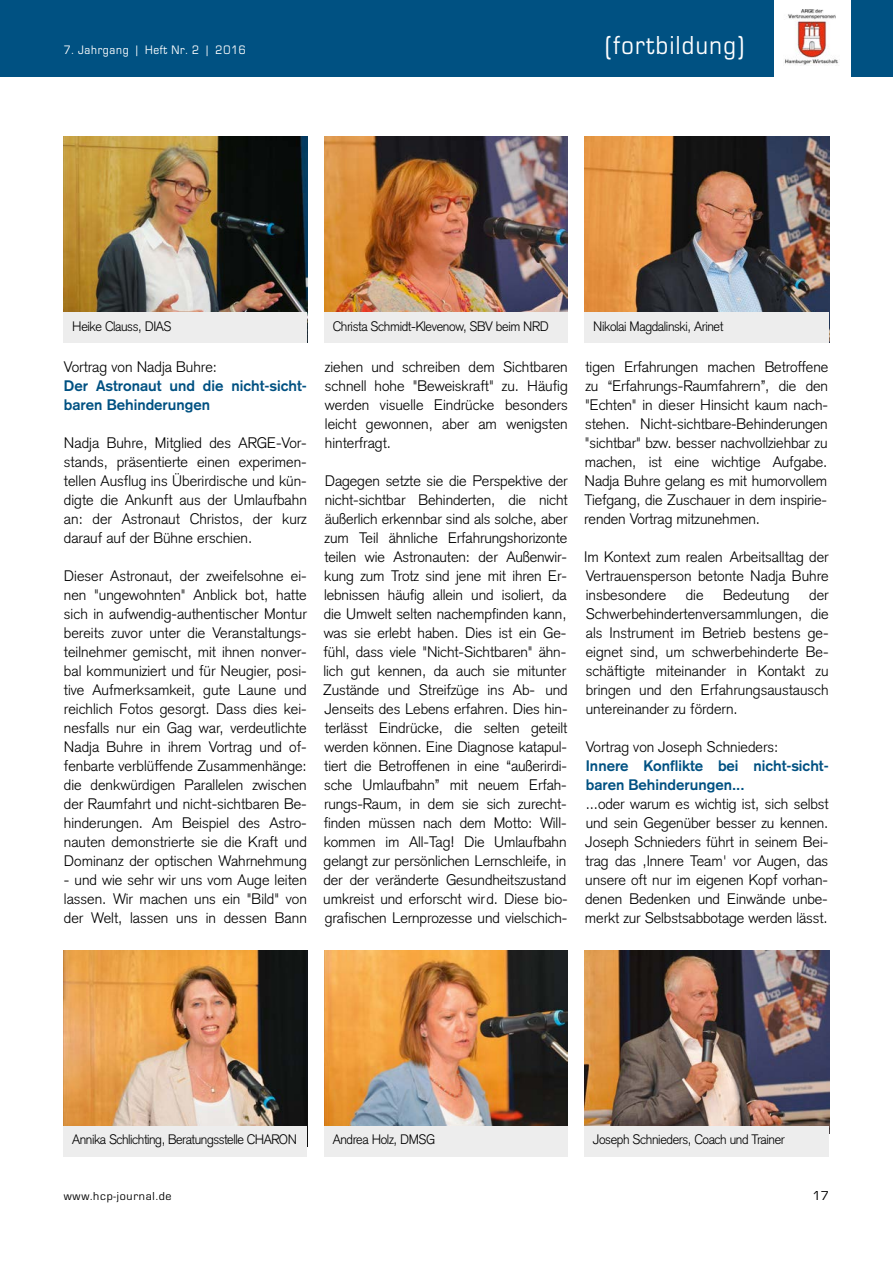
<style>
.page{position:relative;width:893px;height:1263px;background:#fff}
.page>*{position:absolute;margin:0;border:0;box-sizing:border-box;transform-origin:0 0}
.t1{font:27px "Eurostile";letter-spacing:.06em;color:#fff;scale:.9 1}
.t2{font:300 15px/19px "Akzidenz Grotesk";color:#000;text-align:justify}
.t3{font:700 15px/18.9px "Akzidenz Grotesk";color:#005182}
.t4{font:300 13.5px "Akzidenz Grotesk";letter-spacing:-.03em;color:#000}
.t5{font:13.5px "Eurostile";color:#000}
.t6{font:12.75px "Eurostile";letter-spacing:.06em;color:#fff;scale:.9 1}
.t7{font:12px "Eurostile";letter-spacing:.06em;color:#000}
</style>
<div class="page">
<div style="left:0;top:0;width:893px;height:77px;background:#005182"></div>
<div style="left:774px;top:0;width:76px;height:78px;background:#fff"></div>
<img style="left:64px;top:950px;width:243px;height:176px">
<img style="left:585px;top:950px;width:244px;height:176px">
<img style="left:324px;top:950px;width:244px;height:176px">
<img style="left:64px;top:136px;width:243px;height:176px">
<img style="left:585px;top:136px;width:244px;height:176px">
<img style="left:324px;top:136px;width:244px;height:176px">
<div style="left:585px;top:1126px;width:244px;height:31px;background:#ededed"></div>
<div style="left:585px;top:312px;width:244px;height:31px;background:#ededed"></div>
<div style="left:324px;top:1126px;width:244px;height:31px;background:#ededed"></div>
<div style="left:324px;top:312px;width:244px;height:31px;background:#ededed"></div>
<div style="left:64px;top:1126px;width:243px;height:31px;background:#ededed"></div>
<div style="left:64px;top:312px;width:243px;height:31px;background:#ededed"></div>
<img style="left:784px;top:9px;width:55px;height:56px">
<p class="t6" style="left:64px;top:43px;width:204px">7. Jahrgang | heft nr. 2 | 2016</p>
<h1 class="t1" style="left:605px;top:31px;width:156px">(fortbildung)</h1>
<p class="t4" style="left:72px;top:318px;width:101px">Heike Clauss, DIAS</p>
<p class="t2" style="left:64px;top:358px;width:155px">Vortrag von Nadja Buhre:</p>
<p class="t3" style="left:64px;top:376px;width:244px">Der Astronaut und die nicht-sicht&shy;baren Behinderungen</p>
<p class="t2" style="left:64px;top:433px;width:244px">Nadja Buhre, Mitglied des ARGE-Vor&shy;stands, präsentierte einen experimen&shy;tellen Ausflug ins Überirdische und kün&shy;digte die Ankunft aus der Umlaufbahn an: der Astronaut Christos, der kurz darauf auf der Bühne erschien.</p>
<p class="t2" style="left:64px;top:566px;width:244px">Dieser Astronaut, der zweifelsohne ei&shy;nen "ungewohnten" Anblick bot, hatte sich in aufwendig-authentischer Montur bereits zuvor unter die Veranstaltungs&shy;teilnehmer gemischt, mit ihnen nonver&shy;bal kommuniziert und für Neugier, posi&shy;tive Aufmerksamkeit, gute Laune und reichlich Fotos gesorgt. Dass dies kei&shy;nesfalls nur ein Gag war, verdeutlichte Nadja Buhre in ihrem Vortrag und of&shy;fenbarte verblüffende Zusammenhänge: die denkwürdigen Parallelen zwischen der Raumfahrt und nicht-sichtbaren Be&shy;hinderungen. Am Beispiel des Astro&shy;nauten demonstrierte sie die Kraft und Dominanz der optischen Wahrnehmung</p>
<p class="t2" style="left:64px;top:870px;width:244px">- und wie sehr wir uns vom Auge leiten lassen. Wir machen uns ein "Bild" von der Welt, lassen uns in dessen Bann</p>
<p class="t4" style="left:333px;top:318px;width:217px">Christa Schmidt-Klevenow, SBV beim NRD</p>
<p class="t2" style="left:325px;top:358px;width:244px">ziehen und schreiben dem Sichtbaren schnell hohe "Beweiskraft" zu. Häufig werden visuelle Eindrücke besonders leicht gewonnen, aber am wenigsten hinterfragt.</p>
<p class="t2" style="left:323px;top:471px;width:246px">Dagegen setzte sie die Perspektive der nicht-sichtbar Behinderten, die nicht äußerlich erkennbar sind als solche, aber zum Teil ähnliche Erfahrungshorizonte teilen wie Astronauten: der Außenwir&shy;kung zum Trotz sind jene mit ihren Er&shy;lebnissen häufig allein und isoliert, da die Umwelt selten nachempfinden kann, was sie erlebt haben. Dies ist ein Ge&shy;fühl, dass viele "Nicht-Sichtbaren" ähn&shy;lich gut kennen, da auch sie mitunter Zustände und Streifzüge ins Ab- und Jenseits des Lebens erfahren. Dies hin&shy;terlässt Eindrücke, die selten geteilt werden können. Eine Diagnose katapul&shy;tiert die Betroffenen in eine “außerirdi&shy;sche Umlaufbahn” mit neuem Erfah&shy;rungs-Raum, in dem sie sich zurecht&shy;finden müssen nach dem Motto: Will&shy;kommen im All-Tag! Die Umlaufbahn gelangt zur persönlichen Lernschleife, in der der veränderte Gesundheitszustand umkreist und erforscht wird. Diese bio&shy;grafischen Lernprozesse und vielschich-</p>
<p class="t4" style="left:593px;top:318px;width:132px">Nikolai Magdalinski, Arinet</p>
<p class="t2" style="left:584px;top:358px;width:246px">tigen Erfahrungen machen Betroffene zu “Erfahrungs-Raumfahrern”, die den "Echten" in dieser Hinsicht kaum nach&shy;stehen. Nicht-sichtbare-Behinderungen "sichtbar" bzw. besser nachvollziehbar zu machen, ist eine wichtige Aufgabe.<br>Nadja Buhre gelang es mit humorvollem Tiefgang, die Zuschauer in dem inspirie&shy;renden Vortrag mitzunehmen.</p>
<p class="t2" style="left:584px;top:547px;width:246px">Im Kontext zum realen Arbeitsalltag der Vertrauensperson betonte Nadja Buhre insbesondere</p>
<p class="t2" style="left:586px;top:585px;width:244px;text-indent:223px">der Schwerbehindertenversammlungen, die als Instrument im Betrieb bestens ge&shy;eignet sind, um schwerbehinderte Be&shy;schäftigte miteinander in Kontakt zu bringen und den Erfahrungsaustausch untereinander zu fördern.</p>
<p class="t2" style="left:586px;top:737px;width:194px">Vortrag von Joseph Schnieders:</p>
<p class="t3" style="left:586px;top:756px;width:244px">Innere Konflikte bei nicht-sicht&shy;baren Behinderungen...</p>
<p class="t2" style="left:585px;top:794px;width:245px">...oder warum es wichtig ist, sich selbst und sein Gegenüber besser zu kennen.<br>Joseph Schnieders führt in seinem Bei&shy;trag das ‚Innere Team' vor Augen, das unsere oft nur im eigenen Kopf vorhan&shy;denen Bedenken und Einwände unbe&shy;merkt zur Selbstsabbotage werden lässt.</p>
<p class="t2" style="left:686px;top:585px;width:19px">die</p>
<p class="t2" style="left:723px;top:585px;width:68px">Bedeutung</p>
<p class="t4" style="left:72px;top:1132px;width:226px">Annika Schlichting, Beratungsstelle CHARON</p>
<p class="t4" style="left:333px;top:1132px;width:104px">Andrea Holz, DMSG</p>
<p class="t4" style="left:593px;top:1132px;width:193px">Joseph Schnieders, Coach und Trainer</p>
<p class="t7" style="left:64px;top:1189px;width:109px">www.hcp-journal.de</p>
<p class="t5" style="left:813px;top:1188px;width:18px">17</p>
</div>
